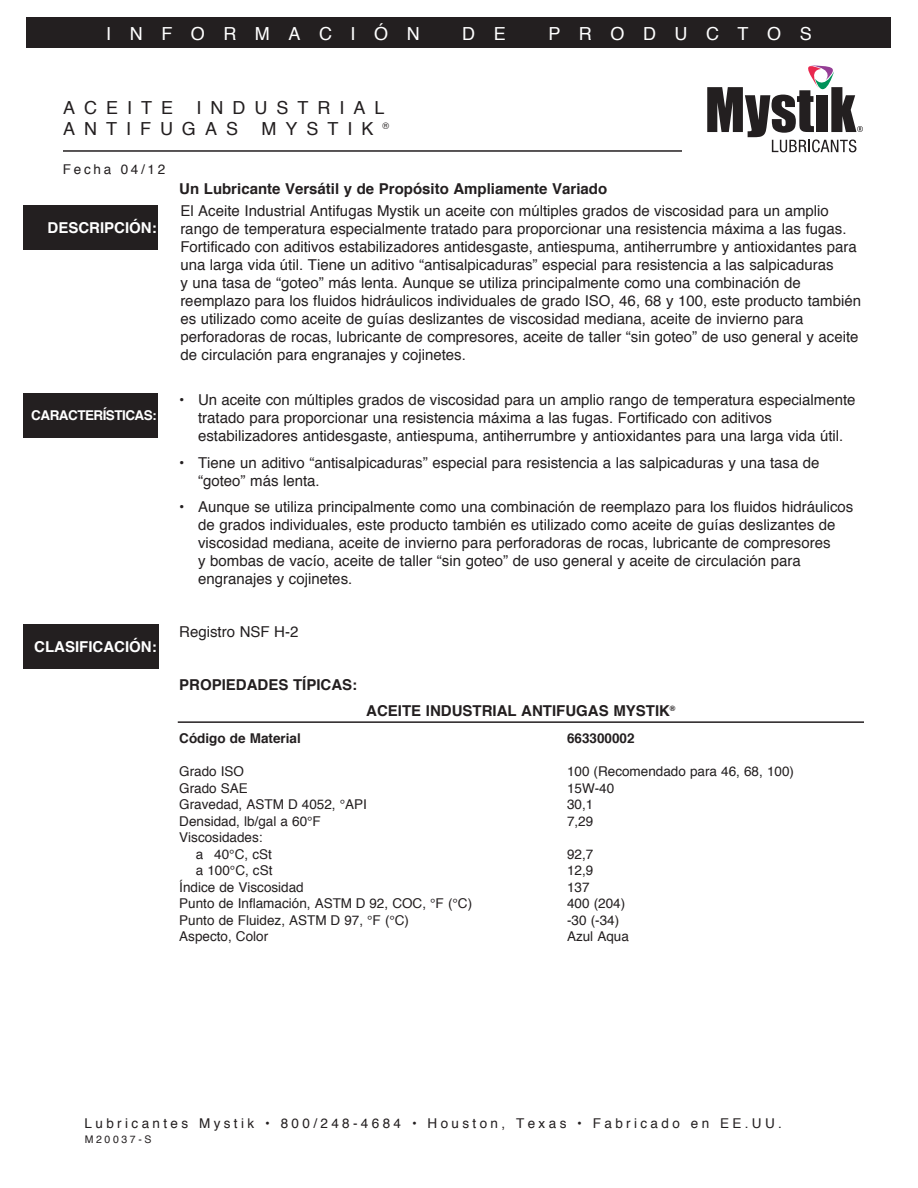
<style>
.page{position:relative;width:918px;height:1188px;background:#fff}
.page>*{position:absolute;margin:0;border:0;box-sizing:border-box;transform-origin:0 0}
.t1{font:18px/21.6px "Helvetica";letter-spacing:.5em;color:#231f20}
.t2{font:18px "Helvetica";letter-spacing:1.03em;color:#fff}
.t3{font:15px/18px "Helvetica";color:#231f20}
.t4{font:700 15px "Helvetica";color:#231f20}
.t5{font:700 15px "Helvetica";color:#fff}
.t6{font:13.5px/16.5px "Helvetica";color:#231f20}
.t7{font:13.5px "Helvetica";letter-spacing:.25em;color:#231f20}
.t8{font:700 13.5px "Helvetica";color:#231f20}
.t9{font:700 13.5px "Helvetica";letter-spacing:-.04em;color:#fff}
.t10{font:13.5px "Helvetica";letter-spacing:.2em;color:#231f20}
.t11{font:10.5px "Helvetica";letter-spacing:.25em;color:#231f20}
</style>
<div class="page">
<hr style="left:178px;top:721px;width:686px;height:2px;background:#231f20">
<div style="left:23px;top:205px;width:135px;height:45px;background:#231f20"></div>
<div style="left:23px;top:394px;width:135px;height:44px;background:#231f20"></div>
<div style="left:23px;top:625px;width:135px;height:44px;background:#231f20"></div>
<hr style="left:63px;top:150px;width:658px;height:2px;background:#231f20">
<div style="left:26px;top:17px;width:865px;height:30px;background:#231f20"></div>
<div style="left:682px;top:62px;width:185px;height:95px;background:#fff"></div>
<svg style="left:707px;top:65px;width:156px;height:87px"></svg>
<p class="t2" style="left:106px;top:20px;width:315px">INFORMACIÓN</p>
<p class="t2" style="left:462px;top:20px;width:45px">D E</p>
<p class="t2" style="left:548px;top:20px;width:265px">PRODUCTOS</p>
<p class="t1" style="left:63px;top:97px;width:112px">ACEITE</p>
<p class="t1" style="left:63px;top:97px;width:323px;text-indent:134px">INDUSTRIAL<br>ANTIFUGAS</p>
<p class="t1" style="left:262px;top:119px;width:129px">MYSTIK <sup>®</sup></p>
<p class="t10" style="left:63px;top:159px;width:104px">Fecha 04/12</p>
<p class="t5" style="left:48px;top:215px;width:111px">DESCRIPCIÓN:</p>
<p class="t9" style="left:31px;top:404px;width:127px">CARACTERÍSTICAS:</p>
<p class="t5" style="left:34px;top:635px;width:124px">CLASIFICACIÓN:</p>
<p class="t4" style="left:179px;top:176px;width:430px">Un Lubricante Versátil y de Propósito Ampliamente Variado</p>
<p class="t3" style="left:180px;top:202px;width:682px">El Aceite Industrial Antifugas Mystik un aceite con múltiples grados de viscosidad para un amplio rango de temperatura especialmente tratado para proporcionar una resistencia máxima a las fugas.<br>Fortificado con aditivos estabilizadores antidesgaste, antiespuma, antiherrumbre y antioxidantes para una larga vida útil. Tiene un aditivo “antisalpicaduras” especial para resistencia a las salpicaduras<br>y una tasa de “goteo” más lenta. Aunque se utiliza principalmente como una combinación de reemplazo para los fluidos hidráulicos individuales de grado ISO, 46, 68 y 100, este producto también es utilizado como aceite de guías deslizantes de viscosidad mediana, aceite de invierno para perforadoras de rocas, lubricante de compresores, aceite de taller “sin goteo” de uso general y aceite de circulación para engranajes y cojinetes.</p>
<p class="t3" style="left:198px;top:391px;width:659px;text-indent:-19px">• Un aceite con múltiples grados de viscosidad para un amplio rango de temperatura especialmente tratado para proporcionar una resistencia máxima a las fugas. Fortificado con aditivos estabilizadores antidesgaste, antiespuma, antiherrumbre y antioxidantes para una larga vida útil.</p>
<p class="t3" style="left:198px;top:454px;width:623px;text-indent:-19px">• Tiene un aditivo “antisalpicaduras” especial para resistencia a las salpicaduras y una tasa de “goteo” más lenta.</p>
<p class="t3" style="left:198px;top:498px;width:657px;text-indent:-19px">• Aunque se utiliza principalmente como una combinación de reemplazo para los fluidos hidráulicos de grados individuales, este producto también es utilizado como aceite de guías deslizantes de viscosidad mediana, aceite de invierno para perforadoras de rocas, lubricante de compresores<br>y bombas de vacío, aceite de taller “sin goteo” de uso general y aceite de circulación para engranajes y cojinetes.</p>
<p class="t3" style="left:179px;top:624px;width:121px">Registro NSF H-2</p>
<p class="t4" style="left:179px;top:673px;width:179px">PROPIEDADES TÍPICAS:</p>
<p class="t4" style="left:366px;top:699px;width:311px">ACEITE INDUSTRIAL ANTIFUGAS MYSTIK<sup>®</sup></p>
<p class="t8" style="left:179px;top:728px;width:123px">Código de Material</p>
<p class="t8" style="left:567px;top:728px;width:69px">663300002</p>
<p class="t6" style="left:179px;top:764px;width:66px">Grado ISO</p>
<p class="t6" style="left:567px;top:764px;width:229px">100 (Recomendado para 46, 68, 100)</p>
<p class="t6" style="left:179px;top:780px;width:70px">Grado SAE</p>
<p class="t6" style="left:567px;top:780px;width:49px">15W-40</p>
<p class="t6" style="left:179px;top:797px;width:189px">Gravedad, ASTM D 4052, °API</p>
<p class="t6" style="left:567px;top:797px;width:28px">30,1</p>
<p class="t6" style="left:179px;top:813px;width:143px">Densidad, lb/gal a 60°F</p>
<p class="t6" style="left:567px;top:813px;width:28px">7,29</p>
<p class="t6" style="left:196px;top:830px;width:78px;text-indent:-17px">Viscosidades: a 40°C, cSt</p>
<p class="t6" style="left:567px;top:846px;width:28px">92,7</p>
<p class="t6" style="left:196px;top:863px;width:78px">a 100°C, cSt</p>
<p class="t6" style="left:567px;top:863px;width:28px">12,9</p>
<p class="t6" style="left:179px;top:879px;width:126px">Índice de Viscosidad</p>
<p class="t6" style="left:567px;top:879px;width:24px">137</p>
<p class="t6" style="left:179px;top:896px;width:294px">Punto de Inflamación, ASTM D 92, COC, °F (°C)</p>
<p class="t6" style="left:567px;top:896px;width:60px">400 (204)</p>
<p class="t6" style="left:179px;top:912px;width:231px">Punto de Fluidez, ASTM D 97, °F (°C)</p>
<p class="t6" style="left:567px;top:912px;width:54px">-30 (-34)</p>
<p class="t6" style="left:179px;top:929px;width:90px">Aspecto, Color</p>
<p class="t6" style="left:567px;top:929px;width:63px">Azul Aqua</p>
<p class="t7" style="left:85px;top:1113px;width:699px">Lubricantes Mystik • 800/248-4684 • Houston, Texas • Fabricado en EE.UU.</p>
<p class="t11" style="left:85px;top:1132px;width:68px">M20037-S</p>
</div>
